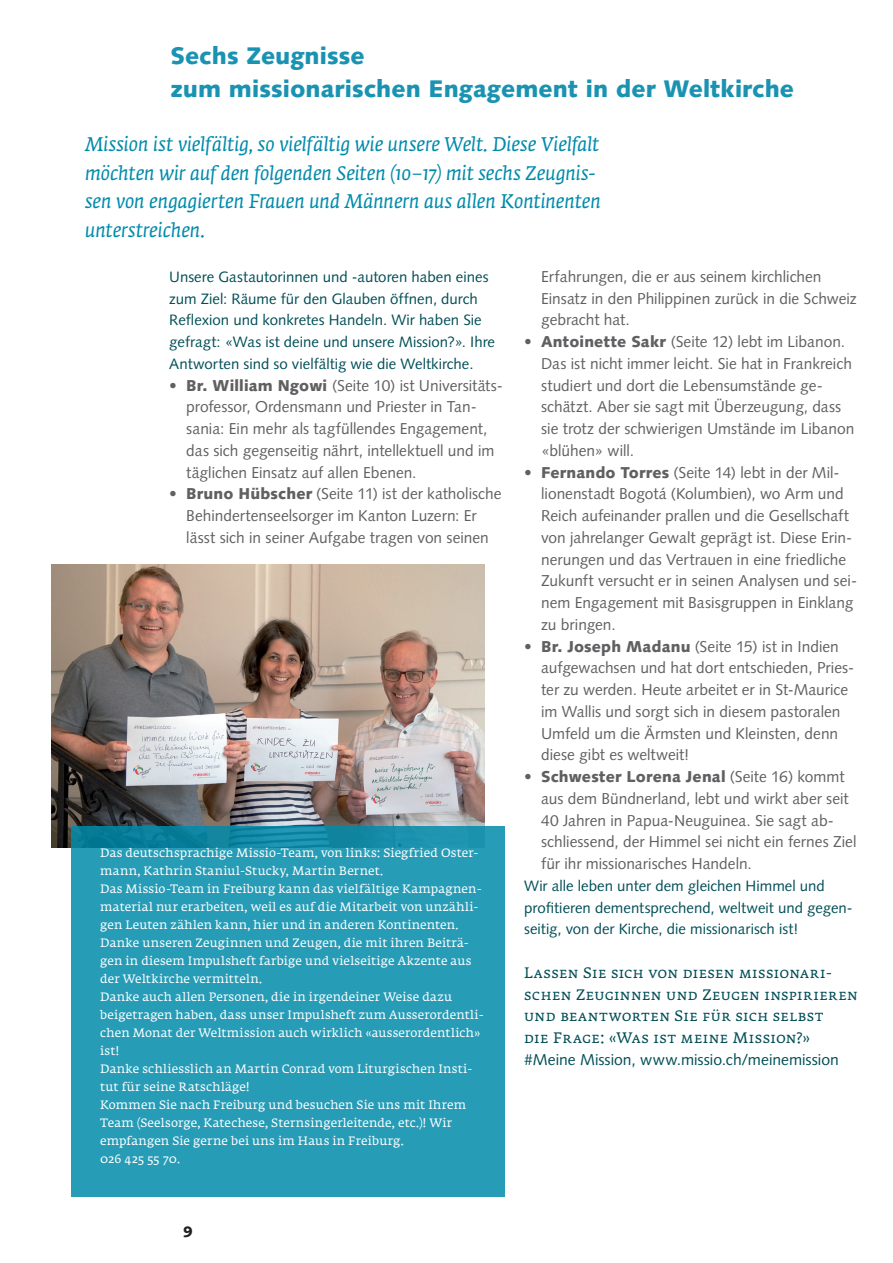
<style>
.page{position:relative;width:893px;height:1263px;background:#fff}
.page>*{position:absolute;margin:0;border:0;box-sizing:border-box;transform-origin:0 0}
.t1{font:900 24px/33px "Syntax LT Std";letter-spacing:.005em;color:#1a93b2}
.t2{font:italic 19.5px/28.5px "Fedra Serif A Std";letter-spacing:-.005em;color:#008bab}
.t3{font:15.75px/21.8px "Syntax LT Std";color:#606063}
.t4{font:15.75px "Syntax LT Std";color:#004e57}
.t5{font:15px/21.8px "Syntax LT Std";color:#004e57}
.t6{font:15px/21.8px "Fedra Serif A Std";letter-spacing:.03em;color:#004e57}
.t7{font:900 15px "Syntax LT Std";color:#231f20}
.t8{font:12px/18px "Fedra Serif A Std";letter-spacing:.02em;color:#fff}
.s1{font-weight:900}
</style>
<div class="page">
<img style="left:51px;top:565px;width:433px;height:282px">
<div style="left:71px;top:826px;width:433px;height:370px;background:#279cb7"></div>
<h1 class="t1" style="left:170px;top:40px;width:625px">Sechs Zeugnisse<br>zum missionarischen Engagement in der Weltkirche</h1>
<p class="t2" style="left:85px;top:130px;width:517px">Mission ist vielfältig, so vielfältig wie unsere Welt. Diese Vielfalt möchten wir auf den folgenden Seiten (10–17) mit sechs Zeugnis&shy;sen von engagierten Frauen und Männern aus allen Kontinenten unterstreichen.</p>
<p class="t3" style="left:541px;top:266px;width:317px">Erfahrungen, die er aus seinem kirchlichen<br>Einsatz in den Philippinen zurück in die Schweiz gebracht hat.</p>
<p class="t3" style="left:541px;top:331px;width:315px;text-indent:-17px">• <span class="s1">Antoinette Sakr</span> (Seite 12) lebt im Libanon.<br>Das ist nicht immer leicht. Sie hat in Frankreich studiert und dort die Lebensumstände ge&shy;schätzt. Aber sie sagt mit Überzeugung, dass sie trotz der schwierigen Umstände im Libanon «blühen» will.</p>
<p class="t3" style="left:541px;top:461px;width:317px;text-indent:-17px">• <span class="s1">Fernando Torres</span> (Seite 14) lebt in der Mil&shy;lionenstadt Bogotá (Kolumbien), wo Arm und Reich aufeinander prallen und die Gesellschaft von jahrelanger Gewalt geprägt ist. Diese Erin&shy;nerungen und das Vertrauen in eine friedliche Zukunft versucht er in seinen Analysen und sei&shy;nem Engagement mit Basisgruppen in Einklang zu bringen.</p>
<p class="t3" style="left:541px;top:635px;width:315px;text-indent:-17px">• <span class="s1">Br. Joseph Madanu</span> (Seite 15) ist in Indien aufgewachsen und hat dort entschieden, Pries&shy;ter zu werden. Heute arbeitet er in St-Maurice im Wallis und sorgt sich in diesem pastoralen Umfeld um die Ärmsten und Kleinsten, denn diese gibt es weltweit!</p>
<p class="t3" style="left:541px;top:766px;width:317px;text-indent:-17px">• <span class="s1">Schwester Lorena Jenal</span> (Seite 16) kommt aus dem Bündnerland, lebt und wirkt aber seit 40 Jahren in Papua-Neuguinea. Sie sagt ab&shy;schliessend, der Himmel sei nicht ein fernes Ziel für ihr missionarisches Handeln.</p>
<p class="t5" style="left:524px;top:875px;width:330px">Wir alle leben unter dem gleichen Himmel und profitieren dementsprechend, weltweit und gegen&shy;seitig, von der Kirche, die missionarisch ist!</p>
<p class="t6" style="left:524px;top:963px;width:335px">Lassen Sie sich von diesen missionari&shy;schen Zeuginnen und Zeugen inspirieren und beantworten Sie für sich selbst<br>die Frage: «Was ist meine Mission?»</p>
<p class="t4" style="left:524px;top:1050px;width:316px">#Meine Mission, www.missio.ch/meinemission</p>
<p class="t5" style="left:169px;top:266px;width:327px">Unsere Gastautorinnen und -autoren haben eines zum Ziel: Räume für den Glauben öffnen, durch Reflexion und konkretes Handeln. Wir haben Sie gefragt: «Was ist deine und unsere Mission?». Ihre Antworten sind so vielfältig wie die Weltkirche.</p>
<p class="t3" style="left:186px;top:374px;width:318px;text-indent:-17px">• <span class="s1">Br. William Ngowi</span> (Seite 10) ist Universitäts&shy;professor, Ordensmann und Priester in Tan&shy;sania: Ein mehr als tagfüllendes Engagement, das sich gegenseitig nährt, intellektuell und im täglichen Einsatz auf allen Ebenen.</p>
<p class="t3" style="left:169px;top:483px;width:334px;text-align:center">• <span class="s1">Bruno Hübscher</span> (Seite 11) ist der katholische<br>Behindertenseelsorger im Kanton Luzern: Er<br>lässt sich in seiner Aufgabe tragen von seinen</p>
<p class="t8" style="left:100px;top:844px;width:385px">Das deutschsprachige Missio-Team, von links: Siegfried Oster&shy;mann, Kathrin Staniul-Stucky, Martin Bernet.<br>Das Missio-Team in Freiburg kann das vielfältige Kampagnen&shy;material nur erarbeiten, weil es auf die Mitarbeit von unzähli&shy;gen Leuten zählen kann, hier und in anderen Kontinenten.<br>Danke unseren Zeuginnen und Zeugen, die mit ihren Beiträ&shy;gen in diesem Impulsheft farbige und vielseitige Akzente aus der Weltkirche vermitteln.<br>Danke auch allen Personen, die in irgendeiner Weise dazu beigetragen haben, dass unser Impulsheft zum Ausserordentli&shy;chen Monat der Weltmission auch wirklich «ausserordentlich» ist!<br>Danke schliesslich an Martin Conrad vom Liturgischen Insti&shy;tut für seine Ratschläge!<br>Kommen Sie nach Freiburg und besuchen Sie uns mit Ihrem Team (Seelsorge, Katechese, Sternsingerleitende, etc.)! Wir empfangen Sie gerne bei uns im Haus in Freiburg.<br>026 425 55 70.</p>
<p class="t7" style="left:183px;top:1223px;width:11px">9</p>
</div>
